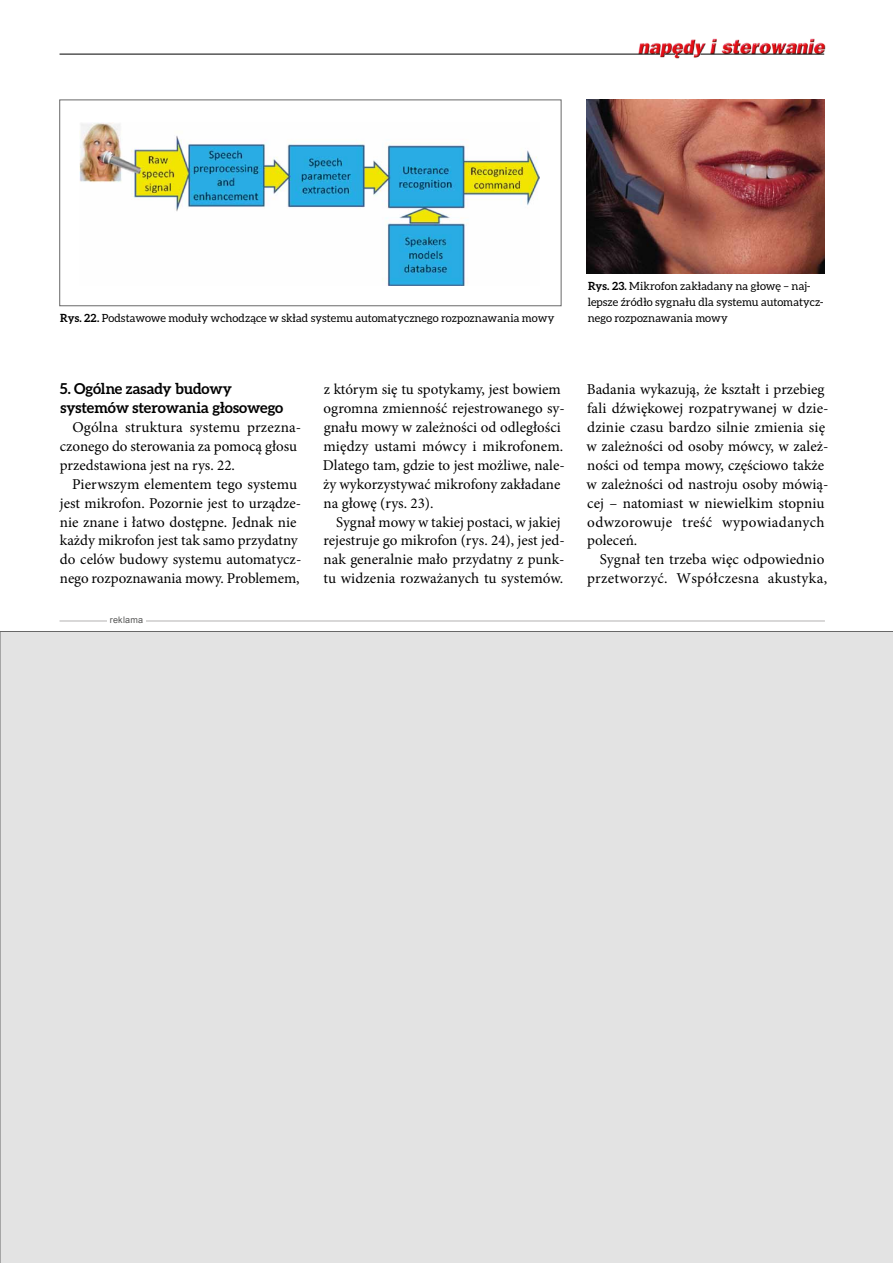
<style>
.page{position:relative;width:893px;height:1263px;background:#fff}
.page>*{position:absolute;margin:0;border:0;box-sizing:border-box;transform-origin:0 0}
.t1{font:15px/18.9px "Minion Pro";color:#000}
.t2{font:700 15px/18.9px "Aleo";letter-spacing:-.005em;color:#000}
.t3{font:11.25px/15.9px "Aleo";letter-spacing:.005em;color:#000}
.t4{font:9px "Arial";letter-spacing:.02em;color:#575756}
.s1{font-weight:700}
</style>
<div class="page">
<img style="left:636px;top:38px;width:190px;height:21px">
<hr style="left:60px;top:54px;width:600px;height:1px;background:#000">
<svg style="left:665px;top:54px;width:28px;height:1px"></svg>
<hr style="left:700px;top:54px;width:124px;height:1px;background:#000">
<hr style="left:60px;top:621px;width:765px;height:1px;background:#b3b2b2">
<div style="left:107px;top:616px;width:39px;height:10px;background:#fff"></div>
<img style="left:79px;top:123px;width:460px;height:163px">
<div style="left:60px;top:100px;width:501px;height:206px;border:1px solid #686868"></div>
<img style="left:587px;top:100px;width:237px;height:173px">
<div style="left:0;top:631px;width:893px;height:632px;background:#e3e3e3"></div>
<p class="t3" style="left:60px;top:310px;width:496px"><span class="s1">Rys. 22.</span> Podstawowe moduły wchodzące w skład systemu automatycznego rozpoznawania mowy</p>
<p class="t3" style="left:588px;top:278px;width:237px"><span class="s1">Rys. 23.</span> Mikrofon zakładany na głowę – naj&shy;lepsze źródło sygnału dla systemu automatycz&shy;nego rozpoznawania mowy</p>
<p class="t2" style="left:60px;top:379px;width:225px">5. Ogólne zasady budowy systemów sterowania głosowego</p>
<p class="t1" style="left:60px;top:418px;width:243px;text-indent:13px">Ogólna struktura systemu przezna&shy;czonego do sterowania za pomocą głosu przedstawiona jest na rys. 22.</p>
<p class="t1" style="left:60px;top:475px;width:243px;text-align:center">Pierwszym elementem tego systemu jest mikrofon. Pozornie jest to urządze&shy;nie znane i łatwo dostępne. Jednak nie każdy mikrofon jest tak samo przydatny do celów budowy systemu automatycz&shy;nego rozpoznawania mowy. Problemem,</p>
<p class="t4" style="left:110px;top:614px;width:35px">reklama</p>
<p class="t1" style="left:323px;top:380px;width:243px">z którym się tu spotykamy, jest bowiem ogromna zmienność rejestrowanego sy&shy;gnału mowy w zależności od odległości między ustami mówcy i mikrofonem.<br>Dlatego tam, gdzie to jest możliwe, nale&shy;ży wykorzystywać mikrofony zakładane na głowę (rys. 23).</p>
<p class="t1" style="left:323px;top:512px;width:243px;text-align:center">Sygnał mowy w takiej postaci, w jakiej rejestruje go mikrofon (rys. 24), jest jed&shy;nak generalnie mało przydatny z punk&shy;tu widzenia rozważanych tu systemów.</p>
<p class="t1" style="left:587px;top:380px;width:243px">Badania wykazują, że kształt i przebieg fali dźwiękowej rozpatrywanej w dzie&shy;dzinie czasu bardzo silnie zmienia się w zależności od osoby mówcy, w zależ&shy;ności od tempa mowy, częściowo także w zależności od nastroju osoby mówią&shy;cej – natomiast w niewielkim stopniu odwzorowuje treść wypowiadanych poleceń.</p>
<p class="t1" style="left:587px;top:550px;width:241px;text-align:right">Sygnał ten trzeba więc odpowiednio przetworzyć. Współczesna akustyka,</p>
</div>
